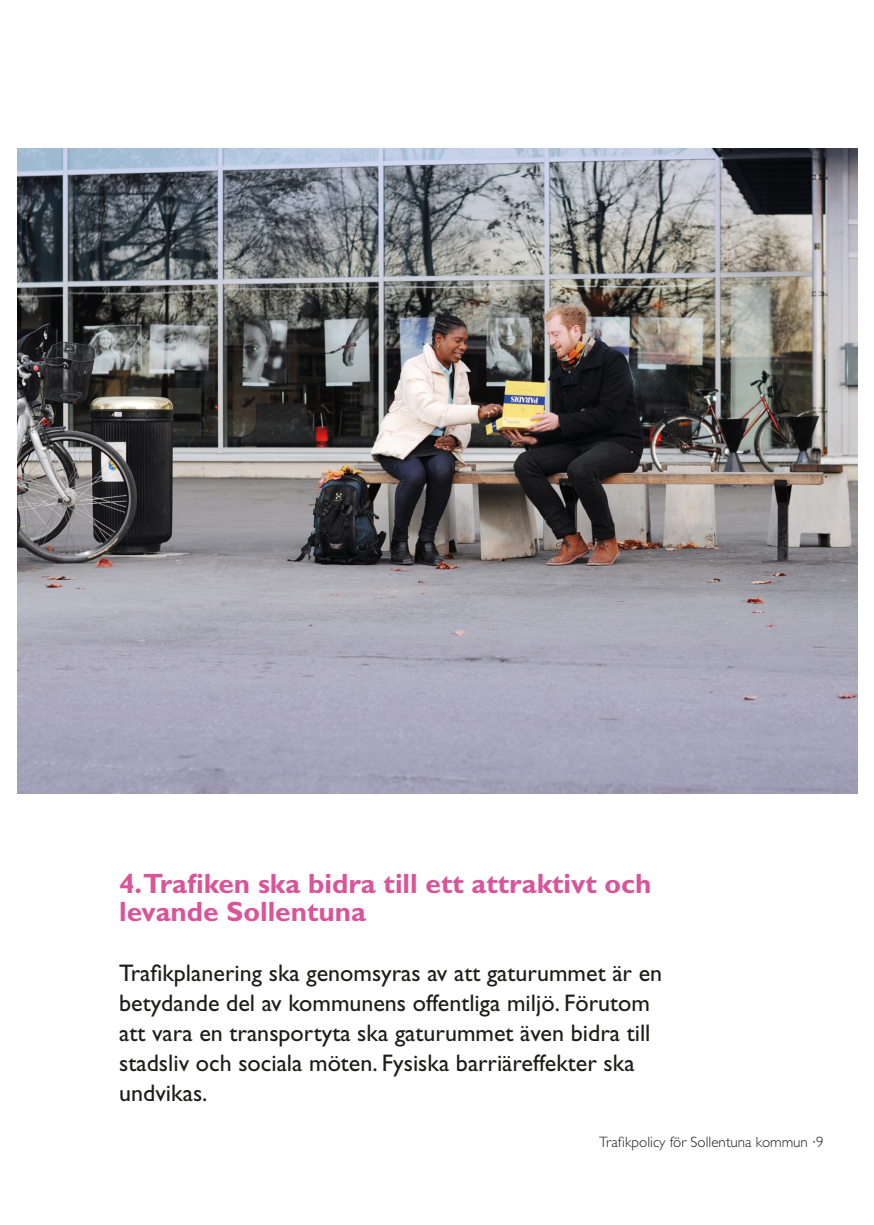
<style>
.page{position:relative;width:874px;height:1225px;background:#fff}
.page>*{position:absolute;margin:0;border:0;box-sizing:border-box;transform-origin:0 0}
.t1{font:700 28px/28px "Gill Sans";color:#d95499}
.t2{font:24px/30px "Gill Sans";color:#1d1d1b}
.t3{font:300 15px "Gill Sans";color:#1d1d1b}
</style>
<div class="page">
<img style="left:17px;top:149px;width:839px;height:644px">
<p class="t1" style="left:119px;top:869px;width:533px">4.Trafiken ska bidra till ett attraktivt och levande Sollentuna</p>
<p class="t2" style="left:119px;top:957px;width:544px">Trafikplanering ska genomsyras av att gaturummet är en betydande del av kommunens offentliga miljö. Förutom att vara en transportyta ska gaturummet även bidra till stadsliv och sociala möten. Fysiska barriäreffekter ska undvikas.</p>
<p class="t3" style="left:598px;top:1133px;width:226px">Trafikpolicy för Sollentuna kommun ∙9</p>
</div>
